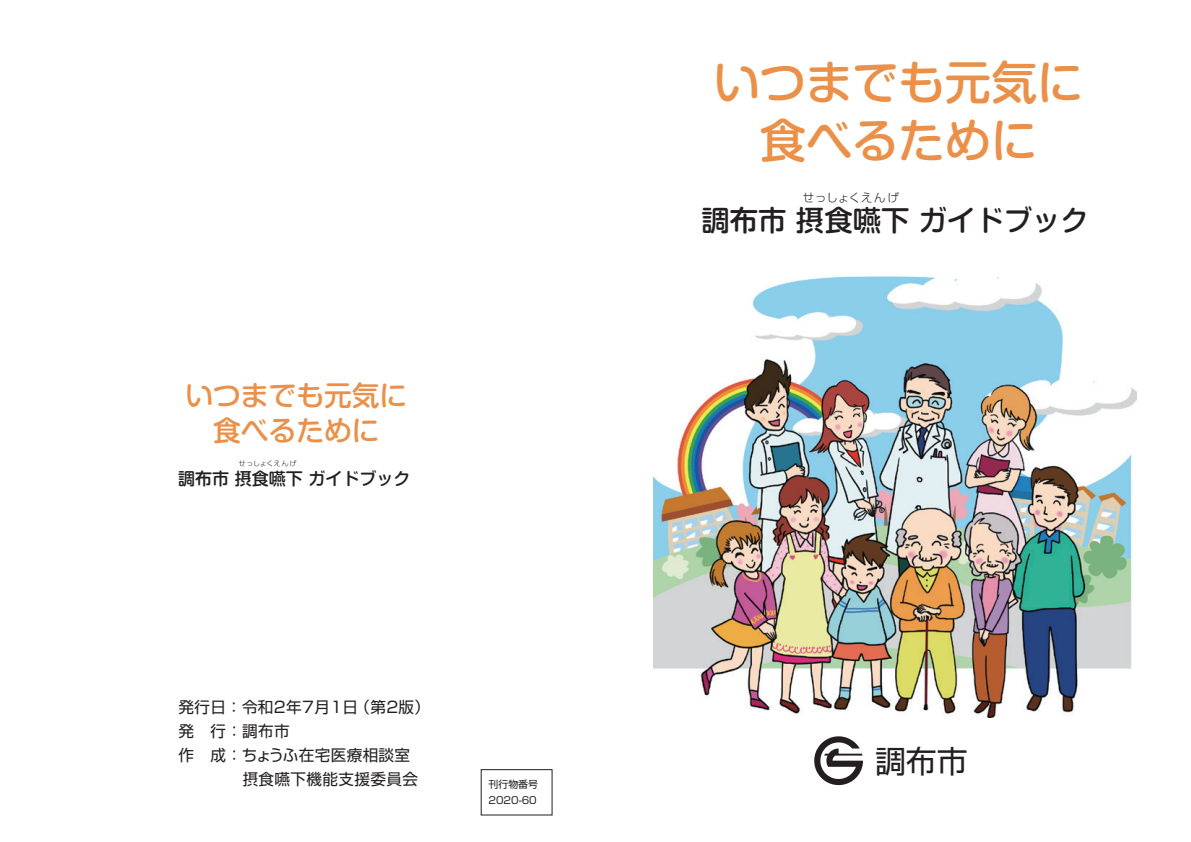
<style>
.page{position:relative;width:1191px;height:842px;background:#fff}
.page>*{position:absolute;margin:0;border:0;box-sizing:border-box;transform-origin:0 0}
.t1{font:500 46.2px/58.3px "Shin M Go Pro";color:#eb9049;text-align:center}
.t2{font:30.9px "Shin Go Pro";color:#231f20}
.t3{font:500 28.3px "Shin M Go Pro";color:#231f20}
.t4{font:500 27.7px/35px "Shin M Go Pro";color:#eb9049;text-align:center}
.t5{font:500 17px "Shin M Go Pro";color:#231f20}
.t6{font:15.6px "Shin Go Pro";letter-spacing:.025em;color:#231f20}
.t7{font:300 11.3px "Shin Go Pro";letter-spacing:.08em;color:#231f20}
.t8{font:9.9px/15.7px "Shin Go Pro";color:#231f20}
.t9{font:300 6.8px "Shin Go Pro";letter-spacing:.08em;color:#231f20}
</style>
<div class="page">
<img style="left:654px;top:276px;width:482px;height:441px">
<div style="left:481px;top:769px;width:71px;height:46px;border:1px solid #231f20"></div>
<svg style="left:814px;top:736px;width:49px;height:49px"></svg>
<h3 class="t4" style="left:185px;top:375px;width:223px">いつまでも元気に食べるために</h3>
<p class="t9" style="left:239px;top:458px;width:59px">せっしょくえんげ</p>
<p class="t5" style="left:178px;top:465px;width:234px">調布市 摂食嚥下 ガイドブック</p>
<p class="t6" style="left:179px;top:694px;width:253px">発行日：令和2年7月1日（第2版）</p>
<p class="t6" style="left:179px;top:718px;width:113px">発 行：調布市</p>
<p class="t6" style="left:179px;top:742px;width:233px">作 成：ちょうふ在宅医療相談室</p>
<p class="t6" style="left:243px;top:766px;width:177px">摂食嚥下機能支援委員会</p>
<p class="t8" style="left:488px;top:775px;width:51px">刊行物番号<br>2020-60</p>
<h1 class="t1" style="left:713px;top:48px;width:371px">いつまでも元気に食べるために</h1>
<p class="t7" style="left:802px;top:189px;width:98px">せっしょくえんげ</p>
<h3 class="t3" style="left:701px;top:197px;width:389px">調布市 摂食嚥下 ガイドブック</h3>
<h2 class="t2" style="left:875px;top:736px;width:94px">調布市</h2>
</div>
